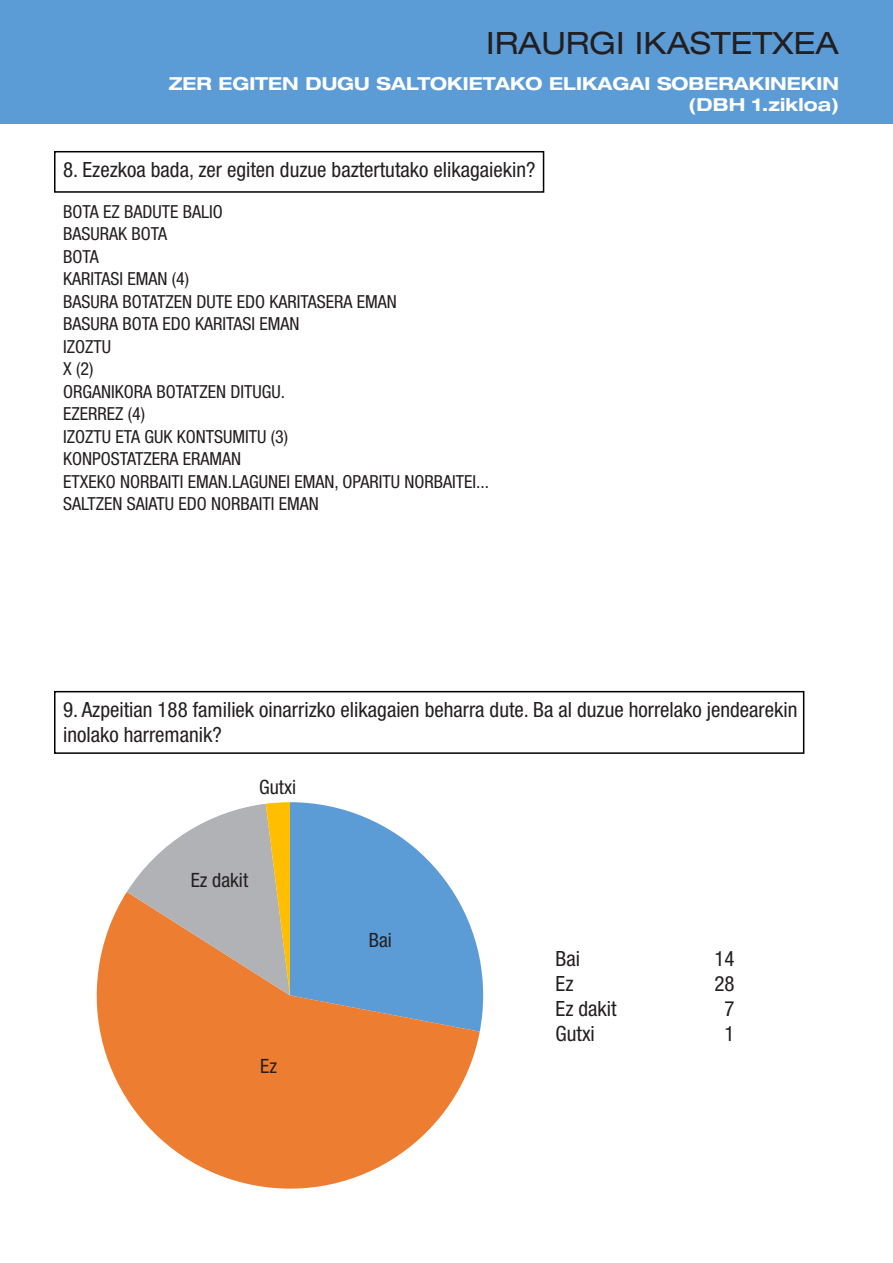
<style>
.page{position:relative;width:893px;height:1263px;background:#fff}
.page>*{position:absolute;margin:0;border:0;box-sizing:border-box;transform-origin:0 0}
.t1{font:expanded 30.75px "Helvetica Neue";color:#231f20}
.t2{font:condensed 21px/25.2px "Helvetica Neue";color:#231f20}
.t3{font:condensed 19.8px "Helvetica Neue";color:#231f20}
.t4{font:condensed 18px/22.5px "Helvetica Neue";color:#231f20}
.t5{font:700 expanded 18px/21.6px "Helvetica Neue";color:#fff;text-align:right}
</style>
<div class="page">
<div style="left:0;top:0;width:893px;height:123px;background:#5c9cd6"></div>
<svg style="left:96px;top:892px;width:384px;height:297px;fill:#ed7d30"></svg>
<svg style="left:127px;top:802px;width:356px;height:229px"></svg>
<div style="left:54px;top:151px;width:490px;height:42px;border:2px solid #000"></div>
<div style="left:54px;top:691px;width:750px;height:63px;border:2px solid #000"></div>
<h1 class="t1" style="left:486px;top:24px;width:354px">IRAURGI IKASTETXEA</h1>
<p class="t5" style="left:169px;top:72px;width:671px">ZER EGITEN DUGU SALTOKIETAKO ELIKAGAI SOBERAKINEKIN (DBH 1.zikloa)</p>
<p class="t2" style="left:63px;top:157px;width:474px">8. Ezezkoa bada, zer egiten duzue baztertutako elikagaiekin?</p>
<p class="t4" style="left:63px;top:200px;width:428px">BOTA EZ BADUTE BALIO<br>BASURAK BOTA<br>BOTA<br>KARITASI EMAN (4)<br>BASURA BOTATZEN DUTE EDO KARITASERA EMAN<br>BASURA BOTA EDO KARITASI EMAN<br>IZOZTU<br>X (2)<br>ORGANIKORA BOTATZEN DITUGU.<br>EZERREZ (4)<br>IZOZTU ETA GUK KONTSUMITU (3)<br>KONPOSTATZERA ERAMAN<br>ETXEKO NORBAITI EMAN.LAGUNEI EMAN, OPARITU NORBAITEI...<br>SALTZEN SAIATU EDO NORBAITI EMAN</p>
<p class="t2" style="left:63px;top:697px;width:736px">9. Azpeitian 188 familiek oinarrizko elikagaien beharra dute. Ba al duzue horrelako jendearekin inolako harremanik?</p>
<p class="t3" style="left:259px;top:775px;width:38px">Gutxi</p>
<p class="t3" style="left:191px;top:868px;width:59px">Ez dakit</p>
<p class="t3" style="left:260px;top:1054px;width:18px">Ez</p>
<p class="t3" style="left:369px;top:928px;width:25px">Bai</p>
<p class="t2" style="left:556px;top:946px;width:63px">Bai<br>Ez<br>Ez dakit<br>Gutxi</p>
<p class="t2" style="left:714px;top:946px;width:22px;text-align:center">14<br>28<br>7<br>1</p>
</div>
